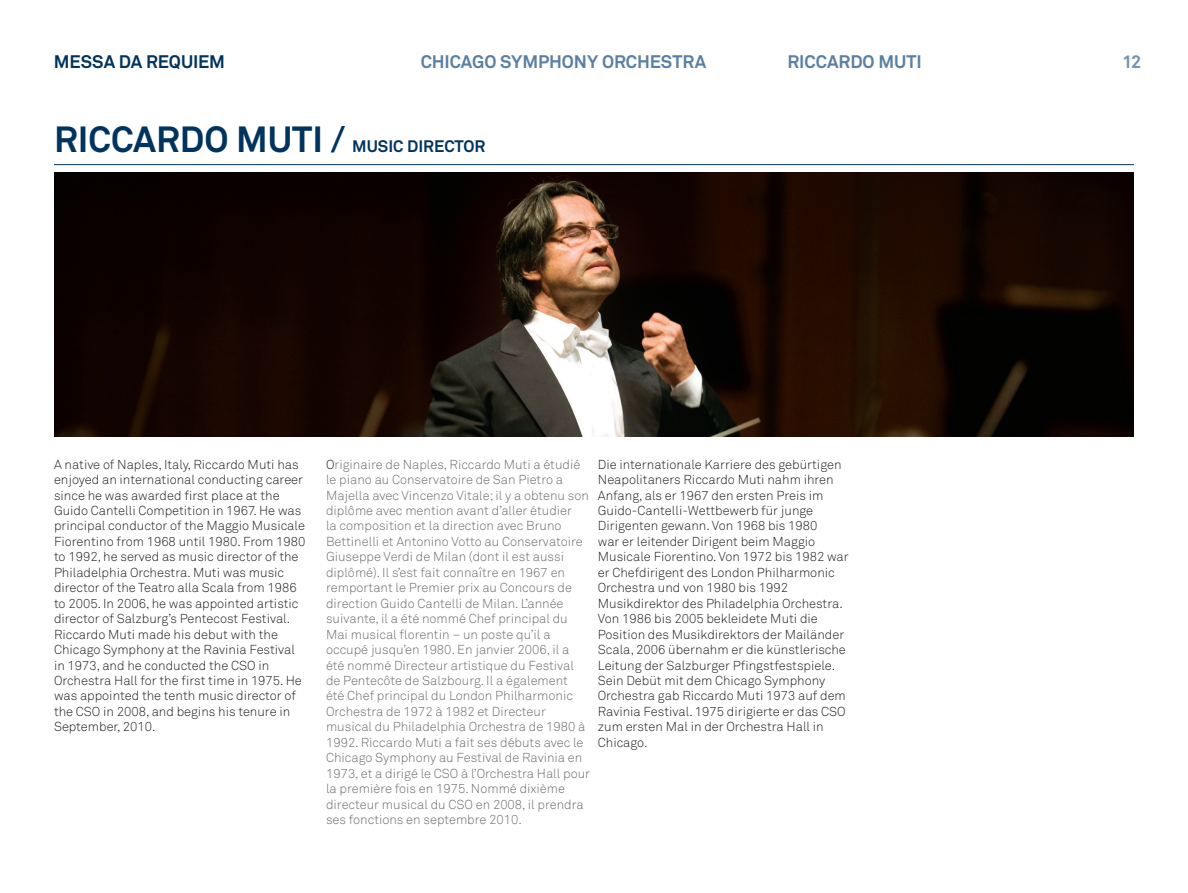
<style>
.page{position:relative;width:1188px;height:893px;background:#fff}
.page>*{position:absolute;margin:0;border:0;box-sizing:border-box;transform-origin:0 0}
.t1{font:700 36px "Akkurat";color:#00345e}
.t2{font:700 18px "Akkurat";letter-spacing:-.005em;color:#5a7fa3}
.t3{font:700 18px "Akkurat";color:#00345e}
.t4{font:700 18px "Akkurat";color:#7493b3}
.t5{font:300 12.9px/15.5px "Akkurat";color:#231f20}
.t6{font:300 12.9px/15.5px "Akkurat";color:#6c6d70}
.s1{font-size:16.5px}
.s2{color:#231f20}
</style>
<div class="page">
<hr style="left:54px;top:164px;width:1080px;height:1px;background:#00345e">
<img style="left:55px;top:173px;width:1079px;height:264px">
<h2 class="t3" style="left:54px;top:50px;width:13px">MESSA</h2>
<h2 class="t3" style="left:119px;top:50px;width:40px">DA REQUIEM</h2>
<h2 class="t2" style="left:421px;top:50px;width:287px">CHICAGO SYMPHONY ORCHESTRA</h2>
<h2 class="t2" style="left:787px;top:50px;width:136px">RICCARDO MUTI</h2>
<h2 class="t4" style="left:1122px;top:50px;width:21px">12</h2>
<h1 class="t1" style="left:54px;top:116px;width:433px">RICCARDO MUTI / <span class="s1">MUSIC DIRECTOR</span></h1>
<p class="t5" style="left:54px;top:456px;width:253px">A native of Naples, Italy, Riccardo Muti has enjoyed an international conducting career since he was awarded first place at the Guido Cantelli Competition in 1967. He was principal conductor of the Maggio Musicale Fiorentino from 1968 until 1980. From 1980 to 1992, he served as music director of the Philadelphia Orchestra. Muti was music director of the Teatro alla Scala from 1986 to 2005. In 2006, he was appointed artistic director of Salzburg’s Pentecost Festival.<br>Riccardo Muti made his debut with the Chicago Symphony at the Ravinia Festival in 1973, and he conducted the CSO in Orchestra Hall for the first time in 1975. He was appointed the tenth music director of the CSO in 2008, and begins his tenure in September, 2010.</p>
<p class="t6" style="left:326px;top:456px;width:266px"><span class="s2">O</span>riginaire de Naples, Riccardo Muti a étudié le piano au Conservatoire de San Pietro a Majella avec Vincenzo Vitale; il y a obtenu son diplôme avec mention avant d’aller étudier<br>la composition et la direction avec Bruno Bettinelli et Antonino Votto au Conservatoire Giuseppe Verdi de Milan (dont il est aussi diplômé). Il s’est fait connaître en 1967 en remportant le Premier prix au Concours de direction Guido Cantelli de Milan. L’année suivante, il a été nommé Chef principal du Mai musical florentin – un poste qu’il a occupé jusqu’en 1980. En janvier 2006, il a été nommé Directeur artistique du Festival de Pentecôte de Salzbourg. Il a également<br>été Chef principal du London Philharmonic Orchestra de 1972 à 1982 et Directeur musical du Philadelphia Orchestra de 1980 à 1992. Riccardo Muti a fait ses débuts avec le Chicago Symphony au Festival de Ravinia en 1973, et a dirigé le CSO à l’Orchestra Hall pour la première fois en 1975. Nommé dixième directeur musical du CSO en 2008, il prendra ses fonctions en septembre 2010.</p>
<p class="t5" style="left:598px;top:456px;width:252px">Die internationale Karriere des gebürtigen Neapolitaners Riccardo Muti nahm ihren Anfang, als er 1967 den ersten Preis im Guido-Cantelli-Wettbewerb für junge Dirigenten gewann. Von 1968 bis 1980<br>war er leitender Dirigent beim Maggio Musicale Fiorentino. Von 1972 bis 1982 war er Chefdirigent des London Philharmonic Orchestra und von 1980 bis 1992<br>Musikdirektor des Philadelphia Orchestra.<br>Von 1986 bis 2005 bekleidete Muti die Position des Musikdirektors der Mailänder Scala, 2006 übernahm er die künstlerische Leitung der Salzburger Pfingstfestspiele.<br>Sein Debüt mit dem Chicago Symphony Orchestra gab Riccardo Muti 1973 auf dem Ravinia Festival. 1975 dirigierte er das CSO zum ersten Mal in der Orchestra Hall in Chicago.</p>
</div>
